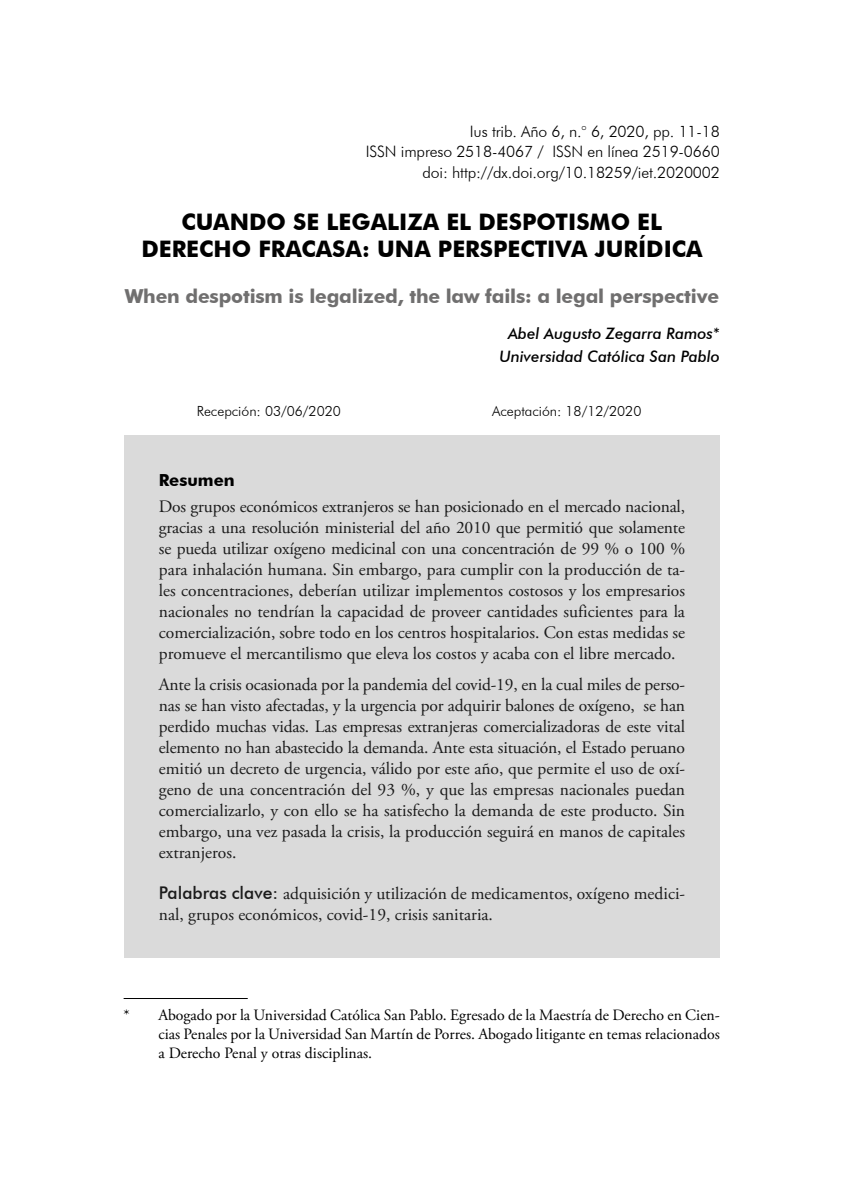
<style>
.page{position:relative;width:844px;height:1191px;background:#fff}
.page>*{position:absolute;margin:0;border:0;box-sizing:border-box;transform-origin:0 0}
.t1{font:700 22.75px/27.3px "Futura BT";color:#000;text-align:center}
.t2{font:700 19.25px "Futura BT";letter-spacing:-.01em;color:#706f6f}
.t3{font:17.5px/21px "Adobe Garamond Pro";color:#1b1b1b;text-align:justify}
.t4{font:700 16.62px "Futura BT";color:#000}
.t5{font:15.75px/18.9px "Adobe Garamond Pro";color:#000;text-align:justify}
.t6{font:300 15.75px/20.3px "Futura BT";letter-spacing:-.01em;color:#000;text-align:right}
.t7{font:italic 500 15.75px/23.8px "Futura BT";color:#000;text-align:center}
.t8{font:300 14px "Futura BT";color:#000}
.s1{font-family:"Futura BT";font-weight:500}
</style>
<div class="page">
<div style="left:124px;top:435px;width:595px;height:522px;background:#dadada"></div>
<hr style="left:124px;top:998px;width:124px;height:1px;background:#000">
<p class="t6" style="left:366px;top:121px;width:355px">Ius trib. Año 6, n.° 6, 2020, pp. 11-18<br>ISSN impreso 2518-4067 / ISSN en línea 2519-0660 doi: http://dx.doi.org/10.18259/iet.2020002</p>
<h1 class="t1" style="left:141px;top:208px;width:562px">CUANDO SE LEGALIZA EL DESPOTISMO EL<br>DERECHO FRACASA: UNA PERSPECTIVA JURÍDICA</h1>
<p class="t2" style="left:125px;top:285px;width:595px">When despotism is legalized, the law fails: a legal perspective</p>
<p class="t7" style="left:499px;top:321px;width:222px">Abel Augusto Zegarra Ramos*<br>Universidad Católica San Pablo</p>
<p class="t8" style="left:197px;top:402px;width:145px">Recepción: 03/06/2020</p>
<p class="t8" style="left:492px;top:402px;width:151px">Aceptación: 18/12/2020</p>
<p class="t4" style="left:159px;top:469px;width:77px">Resumen</p>
<p class="t3" style="left:159px;top:496px;width:527px">Dos grupos económicos extranjeros se han posicionado en el mercado nacional, gracias a una resolución ministerial del año 2010 que permitió que solamente se pueda utilizar oxígeno medicinal con una concentración de 99 % o 100 % para inhalación humana. Sin embargo, para cumplir con la producción de ta&shy;les concentraciones, deberían utilizar implementos costosos y los empresarios nacionales no tendrían la capacidad de proveer cantidades suficientes para la comercialización, sobre todo en los centros hospitalarios. Con estas medidas se promueve el mercantilismo que eleva los costos y acaba con el libre mercado.</p>
<p class="t3" style="left:159px;top:674px;width:527px">Ante la crisis ocasionada por la pandemia del covid-19, en la cual miles de perso&shy;nas se han visto afectadas, y la urgencia por adquirir balones de oxígeno, se han perdido muchas vidas. Las empresas extranjeras comercializadoras de este vital elemento no han abastecido la demanda. Ante esta situación, el Estado peruano emitió un decreto de urgencia, válido por este año, que permite el uso de oxí&shy;geno de una concentración del 93 %, y que las empresas nacionales puedan comercializarlo, y con ello se ha satisfecho la demanda de este producto. Sin embargo, una vez pasada la crisis, la producción seguirá en manos de capitales extranjeros.</p>
<p class="t3" style="left:159px;top:883px;width:527px"><span class="s1">Palabras clave:</span> adquisición y utilización de medicamentos, oxígeno medici&shy;nal, grupos económicos, covid-19, crisis sanitaria.</p>
<p class="t5" style="left:158px;top:1006px;width:563px;text-indent:-35px">* Abogado por la Universidad Católica San Pablo. Egresado de la Maestría de Derecho en Cien&shy;cias Penales por la Universidad San Martín de Porres. Abogado litigante en temas relacionados a Derecho Penal y otras disciplinas.</p>
</div>
